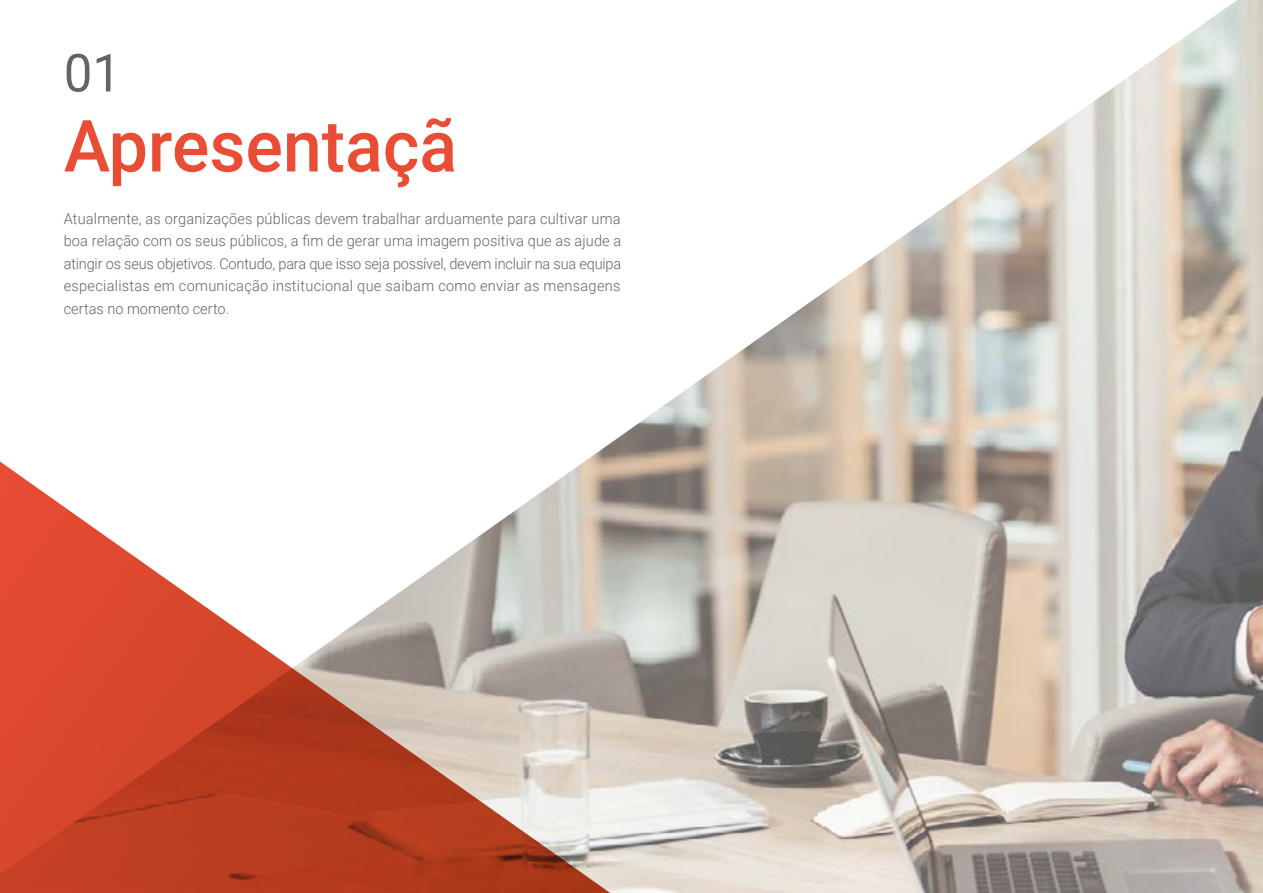
<style>
.page{position:relative;width:1263px;height:893px;background:#fff}
.page>*{position:absolute;margin:0;border:0;box-sizing:border-box;transform-origin:0 0}
.t1{font:500 72px "Roboto";color:#e94d35}
.t2{font:52.5px "Roboto";color:#61646a}
.t3{font:300 15px/22.5px "Roboto";letter-spacing:.02em;color:#61646a;text-align:justify}
</style>
<div class="page">
<img style="left:606px;top:0;width:657px;height:893px">
<svg style="left:0;top:446px;width:640px;height:447px"></svg>
<h2 class="t2" style="left:64px;top:36px;width:59px">01</h2>
<h1 class="t1" style="left:64px;top:95px;width:395px">Apresentaçã</h1>
<p class="t3" style="left:64px;top:207px;width:559px">Atualmente, as organizações públicas devem trabalhar arduamente para cultivar uma boa relação com os seus públicos, a fim de gerar uma imagem positiva que as ajude a atingir os seus objetivos. Contudo, para que isso seja possível, devem incluir na sua equipa especialistas em comunicação institucional que saibam como enviar as mensagens certas no momento certo.</p>
</div>
